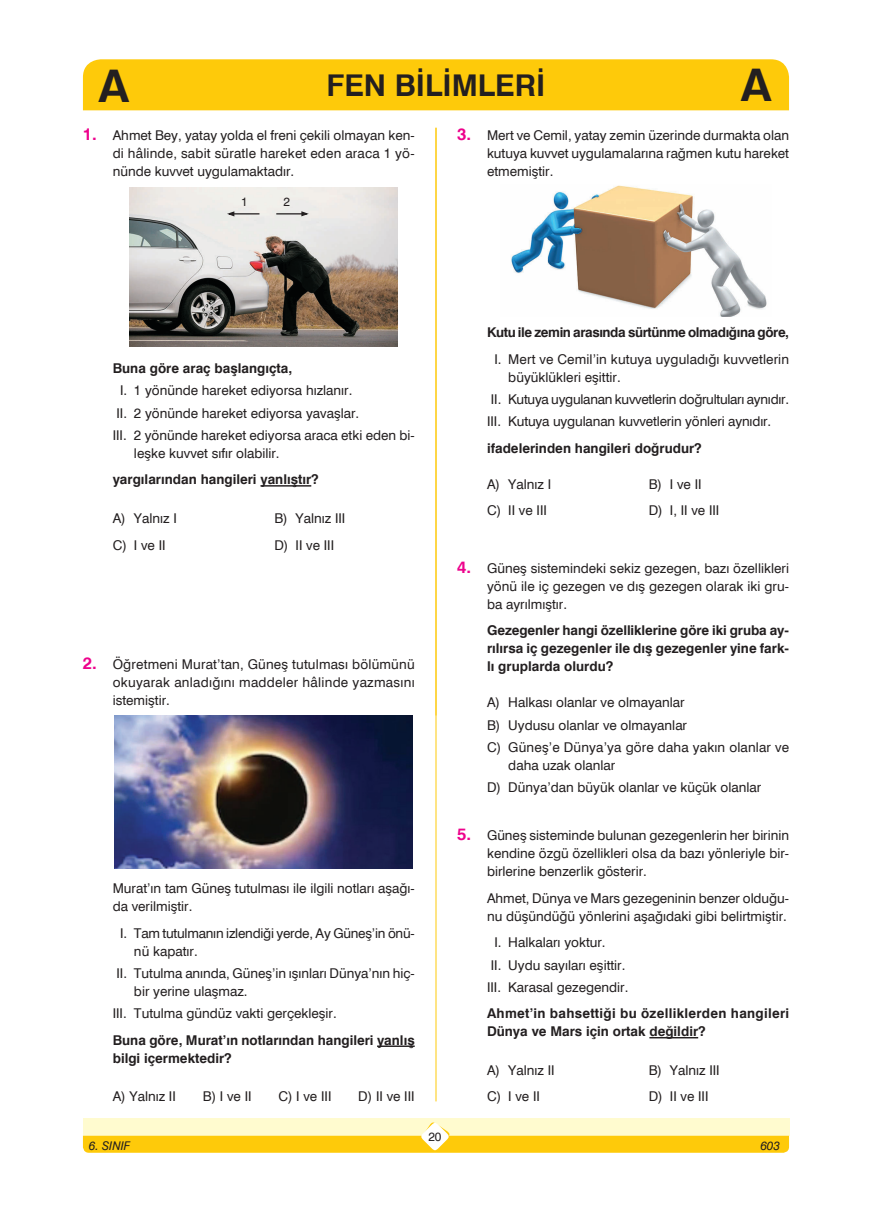
<style>
.page{position:relative;width:872px;height:1212px;background:#fff}
.page>*{position:absolute;margin:0;border:0;box-sizing:border-box;transform-origin:0 0}
.t1{font:700 45px "Swiss 721 BT";color:#231f20}
.t2{font:700 30px "Swiss 721 BT";color:#231f20}
.Fiz_02-Soru__P{font:13.5px/18px "Swiss 721 BT";color:#231f20;text-align:justify}
.Fiz_09-Soru_I_II_III{font:13.5px/18px "Swiss 721 BT";color:#231f20}
.Fiz_05-Soru__B___P{font:13.5px/18px "Swiss 721 BT";color:#231f20}
.Fiz_04-Soru__B{font:700 13.5px/18px "Swiss 721 BT";color:#231f20}
.Fiz_06-Soru_ABCDE{font:13.5px/18px "Swiss 721 BT";color:#231f20}
.Fiz_07-Soru_AB-CD-E{font:13.5px "Swiss 721 BT";color:#231f20}
.Biy_04-Soru__B{font:700 13.5px/18px "Swiss 721 BT";color:#231f20;text-align:justify}
.Biy_02-Soru__P{font:13.5px/18px "Swiss 721 BT";letter-spacing:.005em;color:#231f20;text-align:justify}
.Fiz_11-Soru_I_II_III{font:13.5px/18px "Swiss 721 BT";color:#231f20}
.Fiz_04-Soru__B-2{font:700 13.5px/18px "Swiss 721 BT";letter-spacing:.02em;color:#231f20}
.Fiz_11-Soru_I_II_III-2{font:13.5px/18px "Swiss 721 BT";letter-spacing:-.02em;color:#231f20}
.Fiz_09-Soru_I_II_III-2{font:13.5px "Swiss 721 BT";letter-spacing:-.02em;color:#231f20}
.Fiz_04-Soru__B-3{font:700 13.5px "Swiss 721 BT";letter-spacing:-.03em;color:#231f20}
.Biy_08-Soru_Tam_Blk{font:13.5px "Swiss 721 BT";color:#231f20}
.t3{font:italic 12px "Swiss 721 BT";color:#231f20}
.t4{font:12px "Swiss 721 BT";color:#231f20}
.s1{font-weight:700;font-size:16.5px;color:#ed028c}
</style>
<div class="page">
<div style="left:83px;top:59px;width:706px;height:51px;background:#feca0a"></div>
<div style="left:83px;top:1119px;width:706px;height:17px;background:#fffbcf"></div>
<hr style="left:435px;top:128px;width:1px;height:973px;background:#feca0a">
<svg style="left:83px;top:1122px;width:706px;height:31px"></svg>
<hr style="left:377px;top:1045px;width:38px;height:2px;background:#231f20">
<img style="left:115px;top:715px;width:297px;height:154px">
<hr style="left:260px;top:485px;width:51px;height:2px;background:#231f20">
<img style="left:129px;top:188px;width:268px;height:159px">
<img style="left:511px;top:185px;width:256px;height:132px">
<hr style="left:649px;top:1037px;width:49px;height:1px;background:#231f20">
<svg style="left:225px;top:198px;width:34px;height:19px"></svg>
<svg style="left:276px;top:198px;width:35px;height:19px"></svg>
<h1 class="t1" style="left:98px;top:59px;width:32px">A</h1>
<h2 class="t2" style="left:326px;top:67px;width:220px">FEN BİLİMLERİ</h2>
<h1 class="t1" style="left:740px;top:58px;width:32px">A</h1>
<p class="Fiz_02-Soru__P" style="left:113px;top:126px;width:303px;text-indent:-30px"><span class="s1">1.</span> Ahmet Bey, yatay yolda el freni çekili olmayan ken&shy;di hâlinde, sabit süratle hareket eden araca 1 yö&shy;nünde kuvvet uygulamaktadır.</p>
<p class="Fiz_02-Soru__P" style="left:487px;top:126px;width:303px;text-indent:-30px"><span class="s1">3.</span> Mert ve Cemil, yatay zemin üzerinde durmakta olan kutuya kuvvet uygulamalarına rağmen kutu hareket etmemiştir.</p>
<p class="Fiz_04-Soru__B" style="left:113px;top:359px;width:181px">Buna göre araç başlangıçta,</p>
<p class="Fiz_09-Soru_I_II_III" style="left:120px;top:381px;width:234px">I. 1 yönünde hareket ediyorsa hızlanır.</p>
<p class="Fiz_09-Soru_I_II_III" style="left:116px;top:404px;width:244px">II. 2 yönünde hareket ediyorsa yavaşlar.</p>
<p class="Fiz_09-Soru_I_II_III" style="left:134px;top:426px;width:282px;text-indent:-21px">III. 2 yönünde hareket ediyorsa araca etki eden bi&shy;leşke kuvvet sıfır olabilir.</p>
<p class="Fiz_04-Soru__B" style="left:113px;top:470px;width:208px">yargılarından hangileri yanlıştır?</p>
<p class="Fiz_07-Soru_AB-CD-E" style="left:113px;top:510px;width:66px">A) Yalnız I</p>
<p class="Fiz_07-Soru_AB-CD-E" style="left:274px;top:510px;width:73px">B) Yalnız III</p>
<p class="Fiz_07-Soru_AB-CD-E" style="left:113px;top:536px;width:54px">C) I ve II</p>
<p class="Fiz_07-Soru_AB-CD-E" style="left:274px;top:536px;width:61px">D) II ve III</p>
<p class="Fiz_02-Soru__P" style="left:113px;top:655px;width:303px;text-indent:-30px"><span class="s1">2.</span> Öğretmeni Murat’tan, Güneş tutulması bölümünü okuyarak anladığını maddeler hâlinde yazmasını istemiştir.</p>
<p class="Fiz_05-Soru__B___P" style="left:113px;top:879px;width:303px">Murat’ın tam Güneş tutulması ile ilgili notları aşağı&shy;da verilmiştir.</p>
<p class="Fiz_11-Soru_I_II_III-2" style="left:134px;top:924px;width:282px;text-indent:-14px">I. Tam tutulmanın izlendiği yerde, Ay Güneş’in önü&shy;nü kapatır.</p>
<p class="Fiz_09-Soru_I_II_III" style="left:134px;top:964px;width:282px;text-indent:-18px">II. Tutulma anında, Güneş’in ışınları Dünya’nın hiç&shy;bir yerine ulaşmaz.</p>
<p class="Fiz_09-Soru_I_II_III" style="left:113px;top:1004px;width:226px">III. Tutulma gündüz vakti gerçekleşir.</p>
<p class="Fiz_04-Soru__B" style="left:113px;top:1031px;width:303px">Buna göre, Murat’ın notlarından hangileri yanlış bilgi içermektedir?</p>
<p class="Biy_08-Soru_Tam_Blk" style="left:113px;top:1088px;width:65px">A) Yalnız II</p>
<p class="Biy_08-Soru_Tam_Blk" style="left:203px;top:1088px;width:50px">B) I ve II</p>
<p class="Biy_08-Soru_Tam_Blk" style="left:278px;top:1088px;width:55px">C) I ve III</p>
<p class="Biy_08-Soru_Tam_Blk" style="left:358px;top:1088px;width:58px">D) II ve III</p>
<p class="Fiz_04-Soru__B-3" style="left:487px;top:324px;width:303px">Kutu ile zemin arasında sürtünme olmadığına göre,</p>
<p class="Fiz_11-Soru_I_II_III" style="left:508px;top:350px;width:282px;text-indent:-14px">I. Mert ve Cemil’in kutuya uyguladığı kuvvetlerin büyüklükleri eşittir.</p>
<p class="Fiz_09-Soru_I_II_III-2" style="left:491px;top:391px;width:300px">II. Kutuya uygulanan kuvvetlerin doğrultuları aynıdır.</p>
<p class="Fiz_09-Soru_I_II_III" style="left:487px;top:412px;width:286px">III. Kutuya uygulanan kuvvetlerin yönleri aynıdır.</p>
<p class="Fiz_04-Soru__B" style="left:487px;top:439px;width:216px">ifadelerinden hangileri doğrudur?</p>
<p class="Fiz_07-Soru_AB-CD-E" style="left:487px;top:476px;width:66px">A) Yalnız I</p>
<p class="Fiz_07-Soru_AB-CD-E" style="left:648px;top:476px;width:54px">B) I ve II</p>
<p class="Fiz_07-Soru_AB-CD-E" style="left:487px;top:502px;width:61px">C) II ve III</p>
<p class="Fiz_07-Soru_AB-CD-E" style="left:648px;top:502px;width:72px">D) I, II ve III</p>
<p class="Biy_02-Soru__P" style="left:487px;top:559px;width:303px;text-indent:-30px"><span class="s1">4.</span> Güneş sistemindeki sekiz gezegen, bazı özellikleri yönü ile iç gezegen ve dış gezegen olarak iki gru&shy;ba ayrılmıştır.</p>
<p class="Biy_04-Soru__B" style="left:487px;top:621px;width:303px">Gezegenler hangi özelliklerine göre iki gruba ay&shy;rılırsa iç gezegenler ile dış gezegenler yine fark&shy;lı gruplarda olurdu?</p>
<p class="Fiz_06-Soru_ABCDE" style="left:487px;top:693px;width:199px">A) Halkası olanlar ve olmayanlar</p>
<p class="Fiz_06-Soru_ABCDE" style="left:487px;top:716px;width:202px">B) Uydusu olanlar ve olmayanlar</p>
<p class="Fiz_06-Soru_ABCDE" style="left:508px;top:738px;width:282px;text-indent:-21px">C) Güneş’e Dünya’ya göre daha yakın olanlar ve daha uzak olanlar</p>
<p class="Fiz_06-Soru_ABCDE" style="left:487px;top:778px;width:276px">D) Dünya’dan büyük olanlar ve küçük olanlar</p>
<p class="Fiz_02-Soru__P" style="left:487px;top:826px;width:303px;text-indent:-30px"><span class="s1">5.</span> Güneş sisteminde bulunan gezegenlerin her birinin kendine özgü özellikleri olsa da bazı yönleriyle bir&shy;birlerine benzerlik gösterir.</p>
<p class="Fiz_05-Soru__B___P" style="left:487px;top:889px;width:303px">Ahmet, Dünya ve Mars gezegeninin benzer olduğu&shy;nu düşündüğü yönlerini aşağıdaki gibi belirtmiştir.</p>
<p class="Fiz_11-Soru_I_II_III" style="left:494px;top:933px;width:113px">I. Halkaları yoktur.</p>
<p class="Fiz_09-Soru_I_II_III" style="left:491px;top:955px;width:136px">II. Uydu sayıları eşittir.</p>
<p class="Fiz_09-Soru_I_II_III" style="left:487px;top:978px;width:143px">III. Karasal gezegendir.</p>
<p class="Fiz_04-Soru__B-2" style="left:487px;top:1004px;width:304px">Ahmet’in bahsettiği bu özelliklerden hangileri<br>Dünya ve Mars için ortak değildir?</p>
<p class="Fiz_07-Soru_AB-CD-E" style="left:487px;top:1062px;width:69px">A) Yalnız II</p>
<p class="Fiz_07-Soru_AB-CD-E" style="left:648px;top:1062px;width:73px">B) Yalnız III</p>
<p class="Fiz_07-Soru_AB-CD-E" style="left:487px;top:1088px;width:54px">C) I ve II</p>
<p class="Fiz_07-Soru_AB-CD-E" style="left:648px;top:1088px;width:61px">D) II ve III</p>
<p class="t4" style="left:428px;top:1129px;width:15px">20</p>
<p class="t3" style="left:89px;top:1139px;width:43px">6. SINIF</p>
<p class="t3" style="left:760px;top:1139px;width:21px">603</p>
</div>
